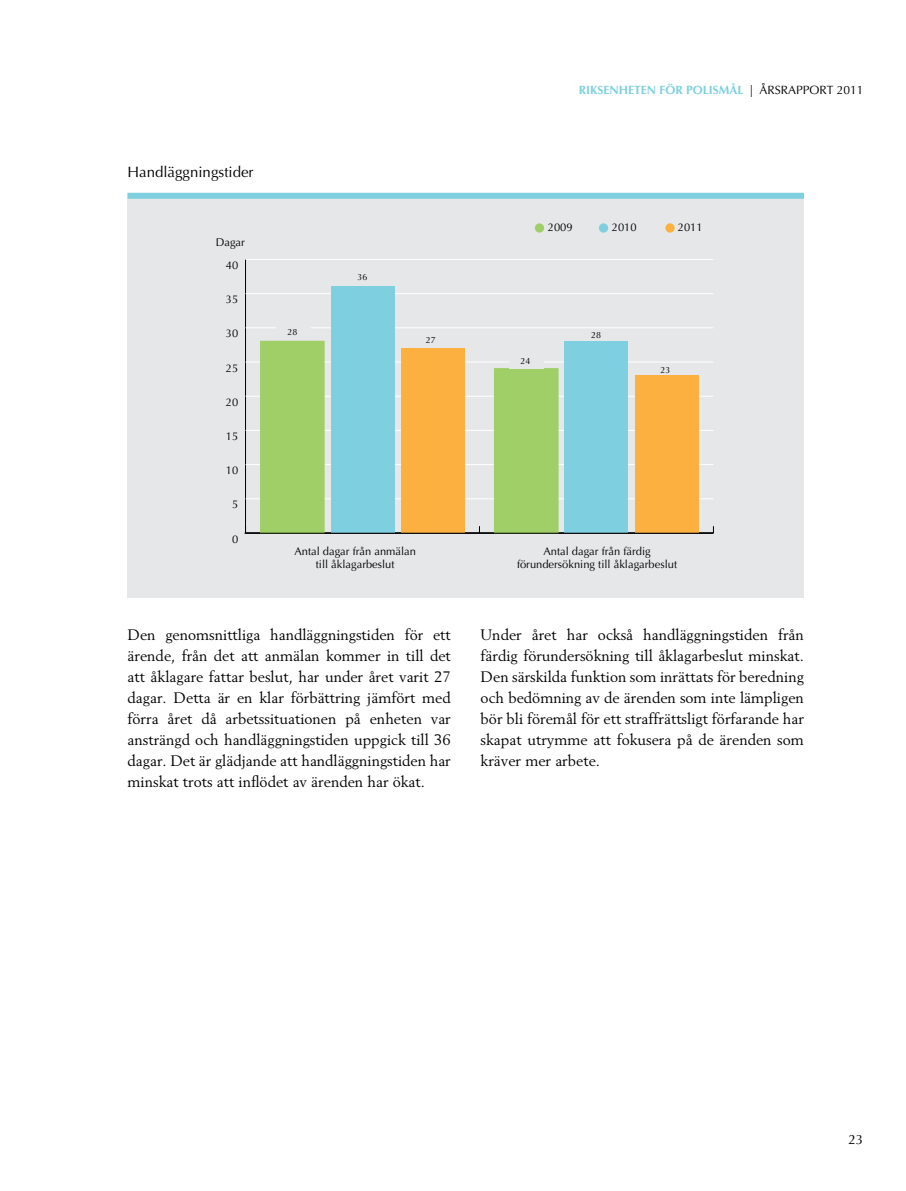
<style>
.page{position:relative;width:906px;height:1191px;background:#fff}
.page>*{position:absolute;margin:0;border:0;box-sizing:border-box;transform-origin:0 0}
.t1{font:15px/21px "Berling";color:#000;text-align:justify}
.t2{font:15px "Optima";color:#000}
.t3{font:13.5px "Optima";color:#000}
.t4{font:700 12px "Optima";color:#7ed0e0}
.t5{font:11.1px/13.4px "Optima";color:#000;text-align:center}
.t6{font:9px "Optima";color:#000}
.s1{font-weight:400;color:#000}
</style>
<div class="page">
<div style="left:128px;top:193px;width:676px;height:404px;background:#e6e7e8"></div>
<hr style="left:245px;top:259px;width:1px;height:274px;background:#000">
<hr style="left:245px;top:498px;width:468px;height:1px;background:#fff">
<hr style="left:245px;top:464px;width:468px;height:1px;background:#fff">
<hr style="left:245px;top:430px;width:468px;height:1px;background:#fff">
<hr style="left:245px;top:396px;width:468px;height:1px;background:#fff">
<hr style="left:245px;top:362px;width:468px;height:1px;background:#fff">
<hr style="left:245px;top:327px;width:468px;height:1px;background:#fff">
<hr style="left:245px;top:293px;width:468px;height:1px;background:#fff">
<hr style="left:245px;top:259px;width:468px;height:1px;background:#fff">
<div style="left:260px;top:341px;width:65px;height:193px;background:#a0cf67;border:1px solid #a0cf67"></div>
<div style="left:494px;top:368px;width:64px;height:166px;background:#a0cf67;border:1px solid #a0cf67"></div>
<div style="left:331px;top:287px;width:63px;height:246px;background:#7ed0e0"></div>
<div style="left:565px;top:341px;width:63px;height:192px;background:#7ed0e0"></div>
<div style="left:401px;top:348px;width:63px;height:185px;background:#fbb040"></div>
<div style="left:635px;top:376px;width:63px;height:157px;background:#fbb040"></div>
<div style="left:535px;top:223px;width:9px;height:10px;background:#a0cf67;border-radius:50%"></div>
<div style="left:665px;top:223px;width:9px;height:10px;background:#fbb040;border-radius:50%"></div>
<hr style="left:244px;top:533px;width:469px;height:1px;background:#000">
<div style="left:599px;top:223px;width:9px;height:10px;background:#7ed0e0;border-radius:50%"></div>
<div style="left:276px;top:322px;width:35px;height:17px;background:#e6e7e8"></div>
<div style="left:509px;top:352px;width:35px;height:16px;background:#e6e7e8"></div>
<div style="left:128px;top:193px;width:676px;height:6px;background:#7ed0e0"></div>
<p class="t2" style="left:128px;top:163px;width:127px">Handläggningstider</p>
<p class="t5" style="left:216px;top:235px;width:31px">Dagar</p>
<p class="t5" style="left:226px;top:259px;width:14px">40</p>
<p class="t5" style="left:226px;top:293px;width:14px">35</p>
<p class="t5" style="left:226px;top:327px;width:14px">30</p>
<p class="t5" style="left:226px;top:361px;width:14px">25</p>
<p class="t5" style="left:226px;top:395px;width:14px">20</p>
<p class="t5" style="left:226px;top:430px;width:14px">15</p>
<p class="t5" style="left:226px;top:464px;width:14px">10</p>
<p class="t5" style="left:232px;top:498px;width:8px">5</p>
<p class="t5" style="left:232px;top:532px;width:8px">0</p>
<p class="t6" style="left:287px;top:327px;width:11px">28</p>
<p class="t6" style="left:357px;top:272px;width:11px">36</p>
<p class="t6" style="left:426px;top:335px;width:11px">27</p>
<p class="t5" style="left:294px;top:545px;width:123px">Antal dagar från anmälan till åklagarbeslut</p>
<p class="t4" style="left:579px;top:82px;width:286px">RIKSENHETEN FÖR POLISMÅL <span class="s1">| årsrapport 2011</span></p>
<p class="t5" style="left:548px;top:221px;width:26px">2009</p>
<p class="t5" style="left:612px;top:221px;width:26px">2010</p>
<p class="t5" style="left:678px;top:221px;width:26px">2011</p>
<p class="t6" style="left:520px;top:355px;width:11px">24</p>
<p class="t6" style="left:591px;top:329px;width:11px">28</p>
<p class="t6" style="left:660px;top:364px;width:11px">23</p>
<p class="t5" style="left:517px;top:544px;width:162px">Antal dagar från färdig förundersökning till åklagarbeslut</p>
<p class="t1" style="left:128px;top:624px;width:325px">Den genomsnittliga handläggningstiden för ett ärende, från det att anmälan kommer in till det att åklagare fattar beslut, har under året varit 27 dagar. Detta är en klar förbättring jämfört med förra året då arbetssituationen på enheten var ansträngd och handläggningstiden uppgick till 36 dagar. Det är glädjande att handläggningstiden har minskat trots att inflödet av ärenden har ökat.</p>
<p class="t1" style="left:480px;top:624px;width:325px">Under året har också handläggningstiden från färdig förundersökning till åklagarbeslut minskat.<br>Den särskilda funktion som inrättats för beredning och bedömning av de ärenden som inte lämpligen bör bli föremål för ett straffrättsligt förfarande har skapat utrymme att fokusera på de ärenden som kräver mer arbete.</p>
<p class="t3" style="left:848px;top:1131px;width:17px">23</p>
</div>
